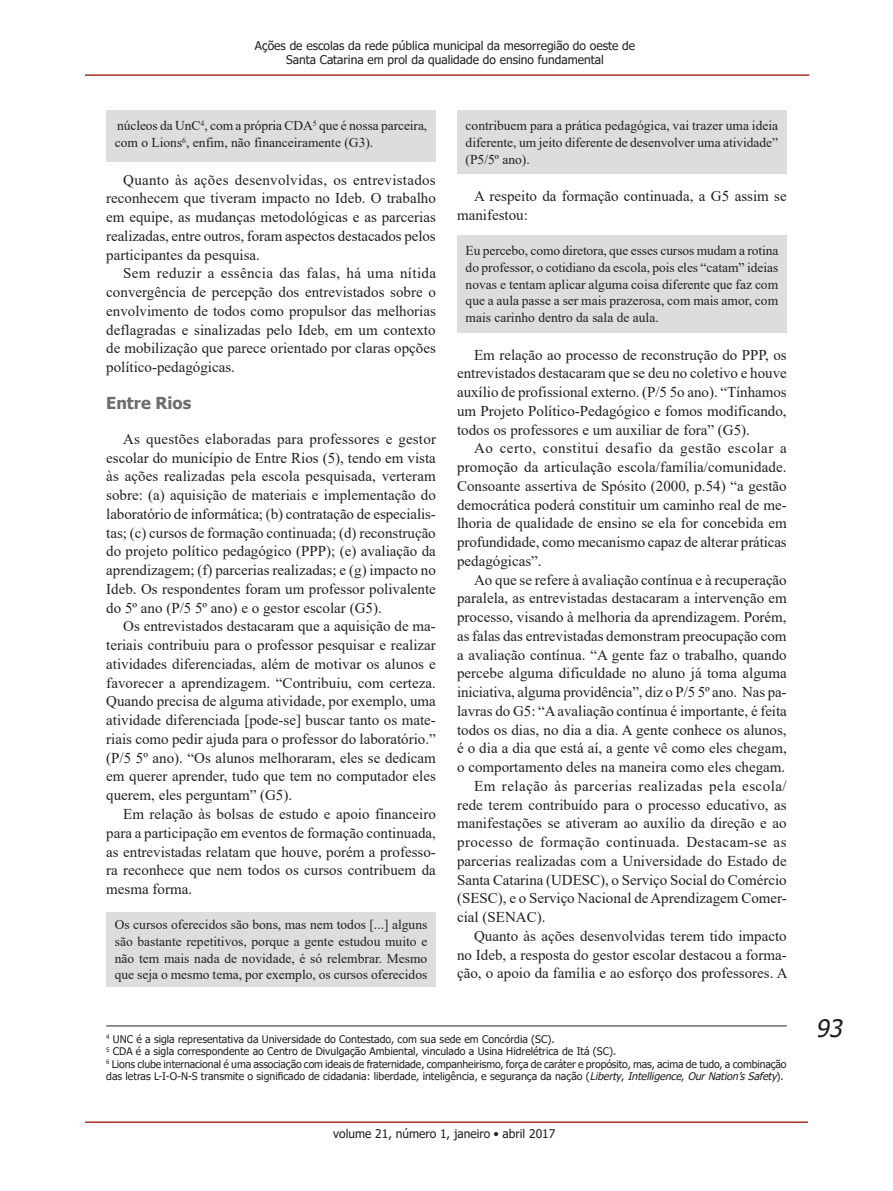
<style>
.page{position:relative;width:893px;height:1191px;background:#fff}
.page>*{position:absolute;margin:0;border:0;box-sizing:border-box;transform-origin:0 0}
.t1{font:italic 24px "Tahoma";color:#231f20}
.t2{font:700 16.5px "Tahoma";color:#6c6d70}
.t3{font:15px/18.8px "Times New Roman";color:#231f20;text-align:justify}
.t4{font:15px "Times New Roman";letter-spacing:.03em;color:#231f20}
.t5{font:13.5px/16.6px "Times New Roman";color:#231f20;text-align:justify}
.t6{font:12px/14.4px "Tahoma";color:#231f20;text-align:center}
.t7{font:10.5px/12.6px "Tahoma";color:#231f20}
.s1{font-style:italic}
</style>
<div class="page">
<hr style="left:85px;top:1121px;width:723px;height:2px;background:#ab3128">
<hr style="left:85px;top:74px;width:724px;height:2px;background:#ab3128">
<div style="left:457px;top:235px;width:330px;height:97px;background:#dcdddf"></div>
<div style="left:457px;top:111px;width:330px;height:63px;background:#dcdddf"></div>
<div style="left:106px;top:912px;width:330px;height:74px;background:#dcdddf"></div>
<div style="left:106px;top:111px;width:330px;height:51px;background:#dcdddf"></div>
<hr style="left:106px;top:1025px;width:681px;height:1px;background:#231f20">
<p class="t6" style="left:255px;top:39px;width:382px">Ações de escolas da rede pública municipal da mesorregião do oeste de<br>Santa Catarina em prol da qualidade do ensino fundamental</p>
<p class="t5" style="left:115px;top:117px;width:314px">núcleos da UnC<sup>4</sup>, com a própria CDA<sup>5</sup> que é nossa parceira, com o Lions<sup>6</sup>, enfim, não financeiramente (G3).</p>
<p class="t3" style="left:106px;top:170px;width:331px;text-indent:17px">Quanto às ações desenvolvidas, os entrevistados reconhecem que tiveram impacto no Ideb. O trabalho em equipe, as mudanças metodológicas e as parcerias realizadas, entre outros, foram aspectos destacados pelos participantes da pesquisa.</p>
<p class="t3" style="left:106px;top:263px;width:331px;text-indent:17px">Sem reduzir a essência das falas, há uma nítida convergência de percepção dos entrevistados sobre o envolvimento de todos como propulsor das melhorias deflagradas e sinalizadas pelo Ideb, em um contexto de mobilização que parece orientado por claras opções político-pedagógicas.</p>
<p class="t2" style="left:106px;top:391px;width:87px">Entre Rios</p>
<p class="t3" style="left:106px;top:429px;width:331px;text-indent:17px">As questões elaboradas para professores e gestor escolar do município de Entre Rios (5), tendo em vista às ações realizadas pela escola pesquisada, verteram sobre: (a) aquisição de materiais e implementação do laboratório de informática; (b) contratação de especialis&shy;tas; (c) cursos de formação continuada; (d) reconstrução do projeto político pedagógico (PPP); (e) avaliação da aprendizagem; (f) parcerias realizadas; e (g) impacto no Ideb. Os respondentes foram um professor polivalente do 5º ano (P/5 5º ano) e o gestor escolar (G5).</p>
<p class="t3" style="left:106px;top:616px;width:331px;text-indent:17px">Os entrevistados destacaram que a aquisição de ma&shy;teriais contribuiu para o professor pesquisar e realizar atividades diferenciadas, além de motivar os alunos e favorecer a aprendizagem. “Contribuiu, com certeza.<br>Quando precisa de alguma atividade, por exemplo, uma atividade diferenciada [pode-se] buscar tanto os mate&shy;riais como pedir ajuda para o professor do laboratório.” (P/5 5º ano). “Os alunos melhoraram, eles se dedicam em querer aprender, tudo que tem no computador eles querem, eles perguntam” (G5).</p>
<p class="t3" style="left:106px;top:804px;width:331px;text-indent:17px">Em relação às bolsas de estudo e apoio financeiro para a participação em eventos de formação continuada, as entrevistadas relatam que houve, porém a professo&shy;ra reconhece que nem todos os cursos contribuem da mesma forma.</p>
<p class="t5" style="left:115px;top:916px;width:314px">Os cursos oferecidos são bons, mas nem todos [...] alguns são bastante repetitivos, porque a gente estudou muito e não tem mais nada de novidade, é só relembrar. Mesmo que seja o mesmo tema, por exemplo, os cursos oferecidos</p>
<p class="t5" style="left:466px;top:117px;width:314px">contribuem para a prática pedagógica, vai trazer uma ideia diferente, um jeito diferente de desenvolver uma atividade” (P5/5º ano).</p>
<p class="t3" style="left:457px;top:186px;width:331px;text-indent:17px">A respeito da formação continuada, a G5 assim se manifestou:</p>
<p class="t5" style="left:466px;top:242px;width:314px">Eu percebo, como diretora, que esses cursos mudam a rotina do professor, o cotidiano da escola, pois eles “catam” ideias novas e tentam aplicar alguma coisa diferente que faz com que a aula passe a ser mais prazerosa, com mais amor, com mais carinho dentro da sala de aula.</p>
<p class="t3" style="left:457px;top:344px;width:331px;text-indent:17px">Em relação ao processo de reconstrução do PPP, os entrevistados destacaram que se deu no coletivo e houve auxílio de profissional externo. (P/5 5o ano). “Tínhamos um Projeto Político-Pedagógico e fomos modificando, todos os professores e um auxiliar de fora” (G5).</p>
<p class="t3" style="left:457px;top:438px;width:331px;text-indent:17px">Ao certo, constitui desafio da gestão escolar a promoção da articulação escola/família/comunidade.<br>Consoante assertiva de Spósito (2000, p.54) “a gestão democrática poderá constituir um caminho real de me&shy;lhoria de qualidade de ensino se ela for concebida em profundidade, como mecanismo capaz de alterar práticas pedagógicas”.</p>
<p class="t3" style="left:474px;top:569px;width:314px">Ao que se refere à avaliação contínua e à recuperação</p>
<p class="t3" style="left:457px;top:588px;width:331px">paralela, as entrevistadas destacaram a intervenção em</p>
<p class="t3" style="left:457px;top:607px;width:331px">processo, visando à melhoria da aprendizagem. Porém,</p>
<p class="t3" style="left:457px;top:626px;width:331px">as falas das entrevistadas demonstram preocupação com</p>
<p class="t3" style="left:457px;top:644px;width:331px">a avaliação contínua. “A gente faz o trabalho, quando</p>
<p class="t3" style="left:457px;top:663px;width:331px">percebe alguma dificuldade no aluno já toma alguma</p>
<p class="t3" style="left:457px;top:682px;width:331px">iniciativa, alguma providência”, diz o P/5 5º ano. Nas pa-</p>
<p class="t3" style="left:457px;top:701px;width:331px">lavras do G5: “A avaliação contínua é importante, é feita</p>
<p class="t3" style="left:457px;top:719px;width:331px">todos os dias, no dia a dia. A gente conhece os alunos,</p>
<p class="t3" style="left:457px;top:738px;width:331px">é o dia a dia que está aí, a gente vê como eles chegam,</p>
<p class="t3" style="left:457px;top:757px;width:330px">o comportamento deles na maneira como eles chegam.</p>
<p class="t4" style="left:474px;top:775px;width:314px">Em relação às parcerias realizadas pela escola/</p>
<p class="t3" style="left:457px;top:794px;width:331px">rede terem contribuído para o processo educativo, as</p>
<p class="t3" style="left:457px;top:813px;width:331px">manifestações se ativeram ao auxílio da direção e ao</p>
<p class="t4" style="left:457px;top:831px;width:331px">processo de formação continuada. Destacam-se as</p>
<p class="t3" style="left:457px;top:851px;width:331px">parcerias realizadas com a Universidade do Estado de</p>
<p class="t3" style="left:457px;top:869px;width:331px">Santa Catarina (UDESC), o Serviço Social do Comércio</p>
<p class="t3" style="left:457px;top:888px;width:331px">(SESC), e o Serviço Nacional de Aprendizagem Comer-</p>
<p class="t3" style="left:457px;top:907px;width:90px">cial (SENAC).</p>
<p class="t3" style="left:474px;top:926px;width:314px">Quanto às ações desenvolvidas terem tido impacto</p>
<p class="t3" style="left:457px;top:944px;width:331px">no Ideb, a resposta do gestor escolar destacou a forma-</p>
<p class="t3" style="left:457px;top:963px;width:332px">ção, o apoio da família e ao esforço dos professores. A</p>
<p class="t7" style="left:106px;top:1033px;width:682px"><sup>4</sup> UNC é a sigla representativa da Universidade do Contestado, com sua sede em Concórdia (SC).<br><sup>5</sup> CDA é a sigla correspondente ao Centro de Divulgação Ambiental, vinculado a Usina Hidrelétrica de Itá (SC).<br><sup>6</sup> Lions clube internacional é uma associação com ideais de fraternidade, companheirismo, força de caráter e propósito, mas, acima de tudo, a combinação das letras L-I-O-N-S transmite o significado de cidadania: liberdade, inteligência, e segurança da nação (<span class="s1">Liberty</span>, <span class="s1">Intelligence</span>, <span class="s1">OurNation’sSafety</span>).</p>
<p class="t6" style="left:333px;top:1126px;width:223px">volume 21, número 1, janeiro • abril 2017</p>
<h1 class="t1" style="left:816px;top:1012px;width:34px">93</h1>
</div>
